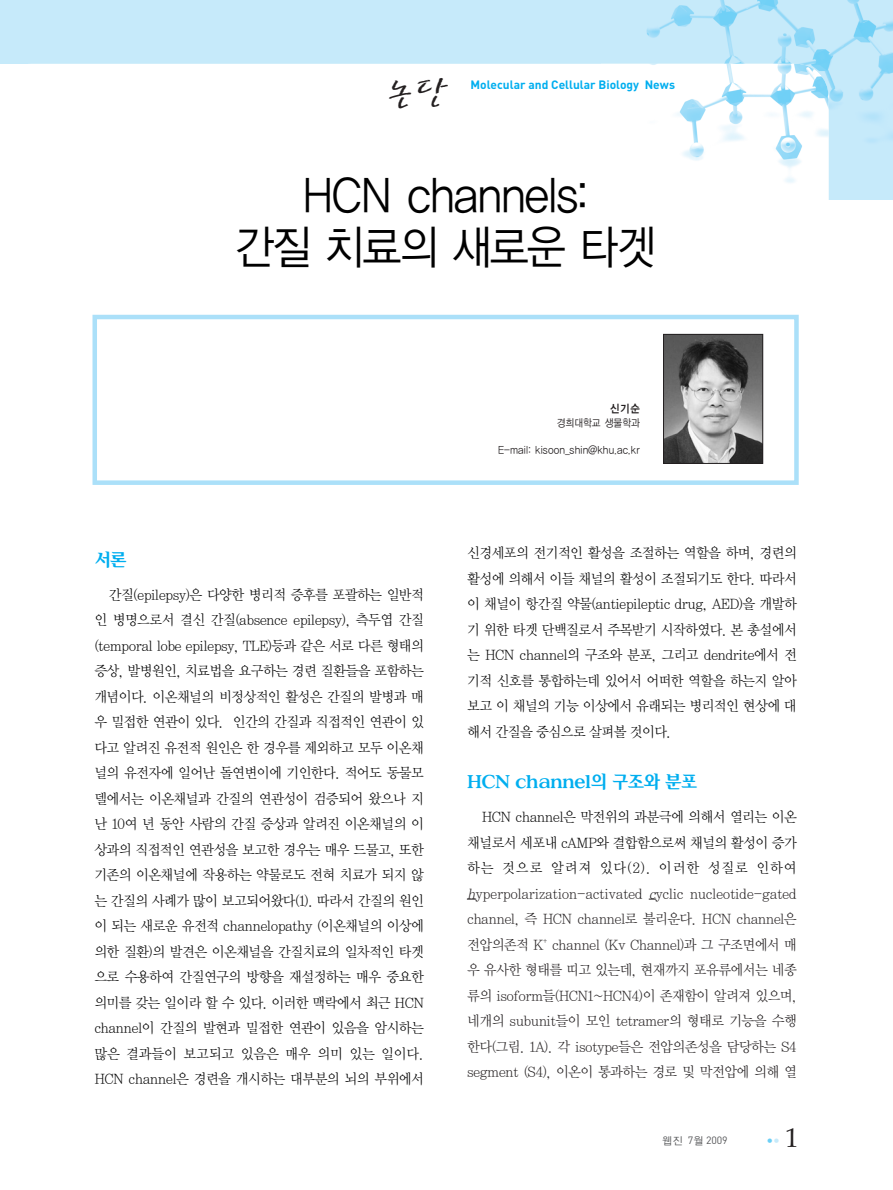
<style>
.page{position:relative;width:893px;height:1190px;background:#fff}
.page>*{position:absolute;margin:0;border:0;box-sizing:border-box;transform-origin:0 0}
.t1{font:46.5px/52.5px "YGO12";letter-spacing:-.095em;color:#000;text-align:center;scale:.9 1}
.t2{font:37.35px "San Bs B";color:#231f20;scale:1.05 1}
.t3{font:18px "Iris M";letter-spacing:-.075em;color:#00aeef;scale:.95 1}
.t4{font:14.25px/25.5px "Y Mj O12";letter-spacing:-.095em;color:#000;text-align:justify;scale:.95 1}
.t5{font:14.25px/25.5px "Y Mj O12";letter-spacing:-.095em;color:#231f20;text-align:justify;scale:.95 1}
.t6{font:700 12px "DIN";color:#00aeef}
.t7{font:11.25px "YGO14";color:#231f20;scale:.9 1}
.t8{font:10.5px "YGO12";letter-spacing:-.05em;color:#231f20;scale:.9 1}
.t9{font:10.5px "YGO12";letter-spacing:-.07em;color:#231f20;scale:.9 1}
.t10{font:10.5px "DIN";color:#57585a}
.t11{font:7.5px "Y Mj O12";color:#6bcff6}
.s1{color:#000}
.s2{font-style:italic}
.s3{font-family:"YGO12"}
.s4{color:#c6eafa}
.s5{font-family:"Palatino";font-size:27px;color:#231f20}
</style>
<div class="page">
<div style="left:0;top:0;width:892px;height:200px;background:#c6eafa"></div>
<img style="left:601px;top:0;width:291px;height:179px">
<div style="left:190px;top:64px;width:411px;height:136px;background:#fff"></div>
<img style="left:601px;top:64px;width:227px;height:136px">
<div style="left:0;top:64px;width:190px;height:191px;background:#fff"></div>
<div style="left:92px;top:315px;width:706px;height:170px;border:4px solid #abe0f9"></div>
<img style="left:665px;top:336px;width:96px;height:125px">
<div style="left:663px;top:334px;width:100px;height:129px;border:1px solid #231f20"></div>
<h2 class="t2" style="left:384px;top:77px;width:63px">논단</h2>
<p class="t6" style="left:470px;top:80px;width:206px">Molecular and Cellular Biology News</p>
<h1 class="t1" style="left:234px;top:171px;width:472px">HCN channels:<br>간질 치료의 새로운 타겟</h1>
<p class="t3" style="left:94px;top:551px;width:36px">서론</p>
<p class="t4" style="left:94px;top:582px;width:349px;text-indent:14px">간질(epilepsy)은 다양한 병리적 증후를 포괄하는 일반적 인 병명으로서 결신 간질(absence epilepsy), 측두엽 간질 (temporal lobe epilepsy, TLE)등과 같은 서로 다른 형태의 증상, 발병원인, 치료법을 요구하는 경련 질환들을 포함하는 개념이다. 이온채널의 비정상적인 활성은 간질의 발병과 매 우 밀접한 연관이 있다. 인간의 간질과 직접적인 연관이 있 다고 알려진 유전적 원인은 한 경우를 제외하고 모두 이온채 널의 유전자에 일어난 돌연변이에 기인한다. 적어도 동물모 델에서는 이온채널과 간질의 연관성이 검증되어 왔으나 지 난 10여 년 동안 사람의 간질 증상과 알려진 이온채널의 이 상과의 직접적인 연관성을 보고한 경우는 매우 드물고, 또한 기존의 이온채널에 작용하는 약물로도 전혀 치료가 되지 않 는 간질의 사례가 많이 보고되어왔다(1). 따라서 간질의 원인 이 되는 새로운 유전적 channelopathy (이온채널의 이상에 의한 질환)의 발견은 이온채널을 간질치료의 일차적인 타겟 으로 수용하여 간질연구의 방향을 재설정하는 매우 중요한 의미를 갖는 일이라 할 수 있다. 이러한 맥락에서 최근 HCN channel이 간질의 발현과 밀접한 연관이 있음을 암시하는 많은 결과들이 보고되고 있음은 매우 의미 있는 일이다.<br>HCN channel은 경련을 개시하는 대부분의 뇌의 부위에서</p>
<p class="t7" style="left:610px;top:404px;width:35px">신기순</p>
<p class="t9" style="left:556px;top:418px;width:94px">경희대학교 생물학과</p>
<p class="t8" style="left:498px;top:445px;width:160px">E-mail: kisoon_shin@khu.ac.kr</p>
<p class="t4" style="left:467px;top:541px;width:349px">신경세포의 전기적인 활성을 조절하는 역할을 하며, 경련의 활성에 의해서 이들 채널의 활성이 조절되기도 한다. 따라서 이 채널이 항간질 약물(antiepileptic drug, AED)을 개발하 기 위한 타겟 단백질로서 주목받기 시작하였다. 본 총설에서 는 HCN channel의 구조와 분포, 그리고 dendrite에서 전 기적 신호를 통합하는데 있어서 어떠한 역할을 하는지 알아 보고 이 채널의 기능 이상에서 유래되는 병리적인 현상에 대 해서 간질을 중심으로 살펴볼 것이다.</p>
<p class="t3" style="left:467px;top:773px;width:244px">HCN channel의 구조와 분포</p>
<p class="t5" style="left:467px;top:805px;width:349px;text-indent:14px"><span class="s1">HCN channel은 막전위의 과분극에 의해서 열리는 이온 채널로서 세포내 cAMP와 결합함으로써 채널의 활성이 증가 하는 것으로 알려져 있다(2). 이러한 성질로 인하여 </span><span class="s2">h</span>yperpolarization-activated <span class="s2">c</span>yclic nucleotide-gated channel, 즉 HCN channel로 불리운다. HCN channel은 전압의존적 K<sup>+</sup> channel (Kv Channel)과 그 구조면에서 매 우 유사한 형태를 띠고 있는데, 현재까지 포유류에서는 네종 류의 isoform들(HCN1~HCN4)이 존재함이 알려져 있으며, 네개의 subunit들이 모인 tetramer의 형태로 기능을 수행 한다(그림. 1A). 각 isotype들은 전압의존성을 담당하는 S4 segment (S4), 이온이 통과하는 경로 및 막전압에 의해 열</p>
<p class="t10" style="left:662px;top:1136px;width:67px"><span class="s3">웹진</span> 7<span class="s3">월</span> 2009</p>
<p class="t11" style="left:766px;top:1136px;width:34px">●<span class="s4">●</span> <span class="s5">1</span></p>
</div>
